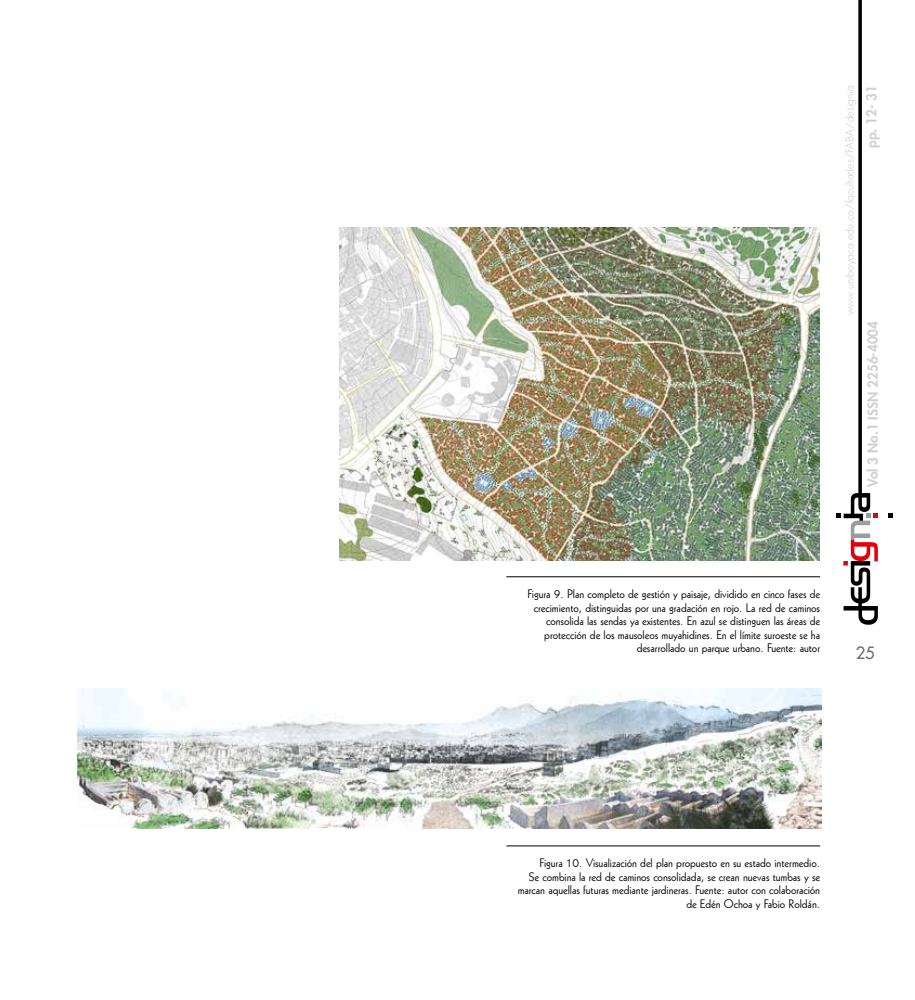
<style>
.page{position:relative;width:915px;height:1000px;background:#fff}
.page>*{position:absolute;margin:0;border:0;box-sizing:border-box;transform-origin:0 0}
.t1{font:500 16.5px "Futura Std";color:#6e6e6e}
.t2{font:800 13.5px "Futura Std";color:#cfd0d0}
.t3{font:12px/13.5px "Geometric 231 BT Roman C";letter-spacing:-.005em;color:#000;text-align:right}
.t4{font:300 10.5px "Futura Std";color:#c5c6c6}
</style>
<div class="page">
<svg style="left:888px;top:513px;width:4px;height:5px"></svg>
<svg style="left:836px;top:0;width:41px;height:624px"></svg>
<hr style="left:506px;top:576px;width:313px;height:1px;background:#000">
<img style="left:340px;top:228px;width:479px;height:332px">
<hr style="left:506px;top:845px;width:313px;height:1px;background:#000">
<img style="left:77px;top:688px;width:744px;height:139px">
<p class="t4" style="left:843px;top:315px;width:231px;rotate:-90deg">www.uniboyaca.edu.co/facultades/FABA/designia</p>
<p class="t2" style="left:862px;top:148px;width:64px;rotate:-90deg">pp. 12- 31</p>
<p class="t2" style="left:864px;top:486px;width:167px;rotate:-90deg">Vol 3 No.1 ISSN 2256-4004</p>
<p class="t3" style="left:527px;top:586px;width:294px">Figura 9. Plan completo de gestión y paisaje, dividido en cinco fases de crecimiento, distinguidas por una gradación en rojo. La red de caminos consolida las sendas ya existentes. En azul se distinguen las áreas de protección de los mausoleos muyahidines. En el límite suroeste se ha desarrollado un parque urbano. Fuente: autor</p>
<h1 class="t1" style="left:855px;top:642px;width:21px">25</h1>
<p class="t3" style="left:517px;top:855px;width:304px">Figura 10. Visualización del plan propuesto en su estado intermedio.<br>Se combina la red de caminos consolidada, se crean nuevas tumbas y se marcan aquellas futuras mediante jardineras. Fuente: autor con colaboración de Edén Ochoa y Fabio Roldán.</p>
</div>
